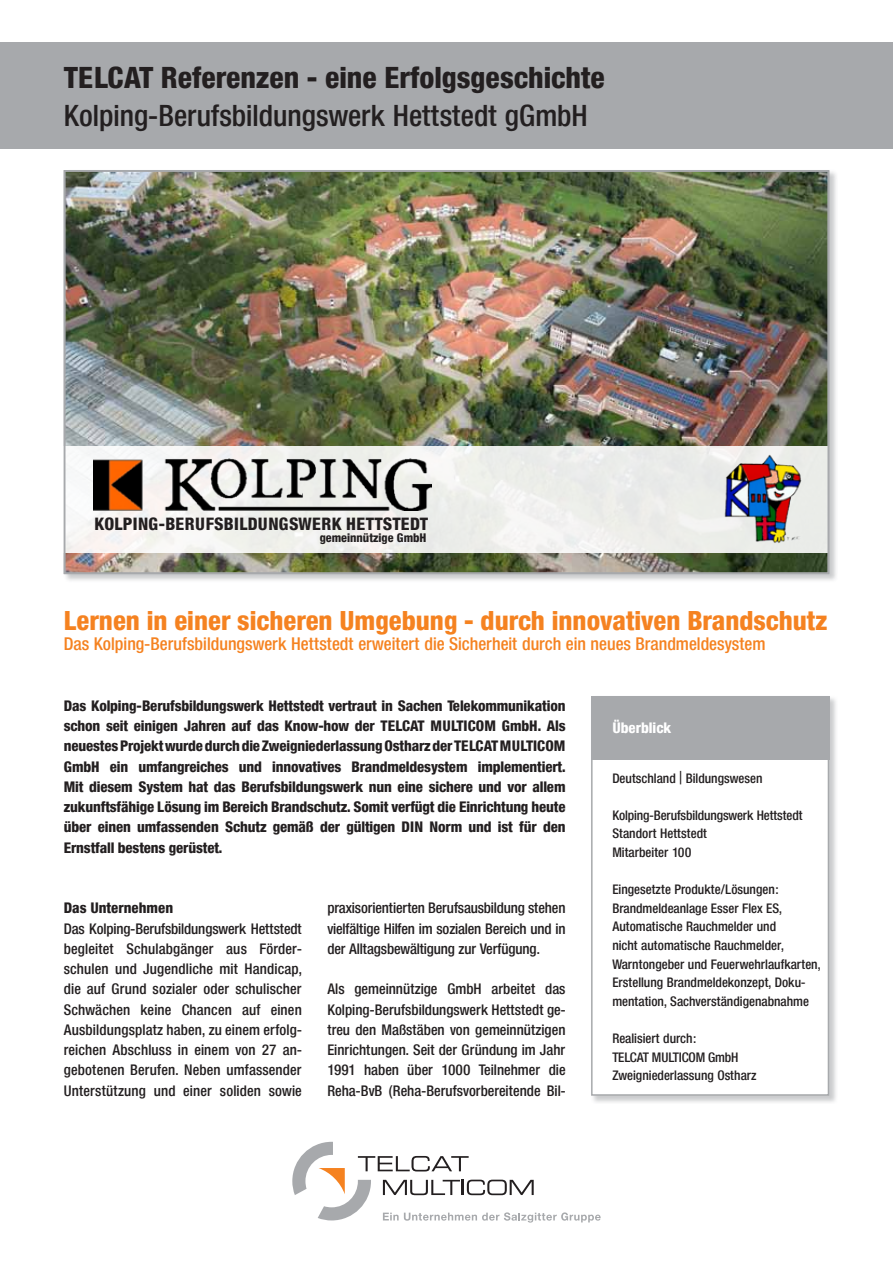
<style>
.page{position:relative;width:893px;height:1263px;background:#fff}
.page>*{position:absolute;margin:0;border:0;box-sizing:border-box;transform-origin:0 0}
.t1{font:500 30px "Neue Helvetica Condensed BSK";color:#231f20}
.t2{font:800 30px "Neue Helvetica Condensed BSK";color:#231f20}
.t3{font:800 27px "Neue Helvetica Condensed BSK";color:#f58220}
.t4{font:500 18px "Neue Helvetica Condensed BSK";color:#f58220}
.t5{font:800 17.55px "Neue Helvetica Condensed BSK";letter-spacing:.015em;color:#231f20}
.t6{font:500 15px/20.2px "Neue Helvetica Condensed BSK";color:#231f20;text-align:justify}
.t7{font:800 15px/20.2px "Neue Helvetica Condensed BSK";letter-spacing:-.01em;color:#231f20;text-align:justify}
.t8{font:800 15px "Neue Helvetica Condensed BSK";color:#fff}
.t9{font:500 13.5px/18.6px "Neue Helvetica Condensed BSK";color:#231f20}
.t10{font:800 12.3px "Neue Helvetica Condensed BSK";color:#231f20}
</style>
<div class="page">
<div style="left:0;top:43px;width:893px;height:106px;background:#a7a9ac"></div>
<div style="left:63px;top:170px;width:775px;height:413px;background:#a7a9ac;opacity:.6"></div>
<img style="left:67px;top:173px;width:759px;height:398px">
<div style="left:64px;top:446px;width:765px;height:107px;background:linear-gradient(to right,#f6f5f3,#eaebe8)"></div>
<div style="left:591px;top:695px;width:247px;height:409px;background:#a7a9ac;opacity:.6"></div>
<div style="left:591px;top:696px;width:238px;height:400px;background:#fff;border:2px solid #a7a9ac"></div>
<svg style="left:292px;top:1142px;width:309px;height:80px"></svg>
<div style="left:591px;top:696px;width:238px;height:64px;background:#a7a9ac"></div>
<img style="left:721px;top:451px;width:83px;height:97px">
<img style="left:94px;top:459px;width:337px;height:52px">
<div style="left:64px;top:170px;width:765px;height:404px;border:2px solid #a7a9ac"></div>
<h1 class="t2" style="left:64px;top:58px;width:543px">TELCAT Referenzen - eine Erfolgsgeschichte</h1>
<h1 class="t1" style="left:64px;top:97px;width:526px">Kolping-Berufsbildungswerk Hettstedt gGmbH</h1>
<p class="t5" style="left:94px;top:513px;width:335px">KOLPING-BERUFSBILDUNGSWERK HETTSTEDT</p>
<p class="t10" style="left:320px;top:530px;width:108px">gemeinnützige GmbH</p>
<h2 class="t3" style="left:64px;top:603px;width:765px">Lernen in einer sicheren Umgebung - durch innovativen Brandschutz</h2>
<p class="t4" style="left:64px;top:633px;width:703px">Das Kolping-Berufsbildungswerk Hettstedt erweitert die Sicherheit durch ein neues Brandmeldesystem</p>
<p class="t7" style="left:64px;top:695px;width:503px">Das Kolping-Berufsbildungswerk Hettstedt vertraut in Sachen Telekommunikation schon seit einigen Jahren auf das Know-how der TELCAT MULTICOM GmbH. Als neuestes Projekt wurde durch die Zweigniederlassung Ostharz der TELCAT MULTICOM GmbH ein umfangreiches und innovatives Brandmeldesystem implementiert.<br>Mit diesem System hat das Berufsbildungswerk nun eine sichere und vor allem zukunftsfähige Lösung im Bereich Brandschutz. Somit verfügt die Einrichtung heute über einen umfassenden Schutz gemäß der gültigen DIN Norm und ist für den Ernstfall bestens gerüstet.</p>
<p class="t7" style="left:64px;top:898px;width:111px">Das Unternehmen</p>
<p class="t6" style="left:64px;top:918px;width:240px">Das Kolping-Berufsbildungswerk Hettstedt begleitet Schulabgänger aus Förder&shy;schulen und Jugendliche mit Handicap, die auf Grund sozialer oder schulischer Schwächen keine Chancen auf einen Ausbildungsplatz haben, zu einem erfolg&shy;reichen Abschluss in einem von 27 an&shy;gebotenen Berufen. Neben umfassender Unterstützung und einer soliden sowie</p>
<p class="t6" style="left:327px;top:898px;width:240px">praxisorientierten Berufsausbildung stehen vielfältige Hilfen im sozialen Bereich und in der Alltagsbewältigung zur Verfügung.</p>
<p class="t6" style="left:327px;top:979px;width:240px">Als gemeinnützige GmbH arbeitet das Kolping-Berufsbildungswerk Hettstedt ge&shy;treu den Maßstäben von gemeinnützigen Einrichtungen. Seit der Gründung im Jahr 1991 haben über 1000 Teilnehmer die Reha-BvB (Reha-Berufsvorbereitende Bil-</p>
<p class="t8" style="left:612px;top:719px;width:61px">Überblick</p>
<p class="t9" style="left:612px;top:768px;width:152px">Deutschland | Bildungswesen</p>
<p class="t9" style="left:612px;top:806px;width:192px">Kolping-Berufsbildungswerk Hettstedt<br>Standort Hettstedt<br>Mitarbeiter 100</p>
<p class="t9" style="left:612px;top:880px;width:210px">Eingesetzte Produkte/Lösungen:<br>Brandmeldeanlage Esser Flex ES, Automatische Rauchmelder und<br>nicht automatische Rauchmelder, Warntongeber und Feuerwehrlaufkarten, Erstellung Brandmeldekonzept, Doku&shy;mentation, Sachverständigenabnahme</p>
<p class="t9" style="left:612px;top:1029px;width:146px">Realisiert durch:<br>TELCAT MULTICOM GmbH<br>Zweigniederlassung Ostharz</p>
</div>
